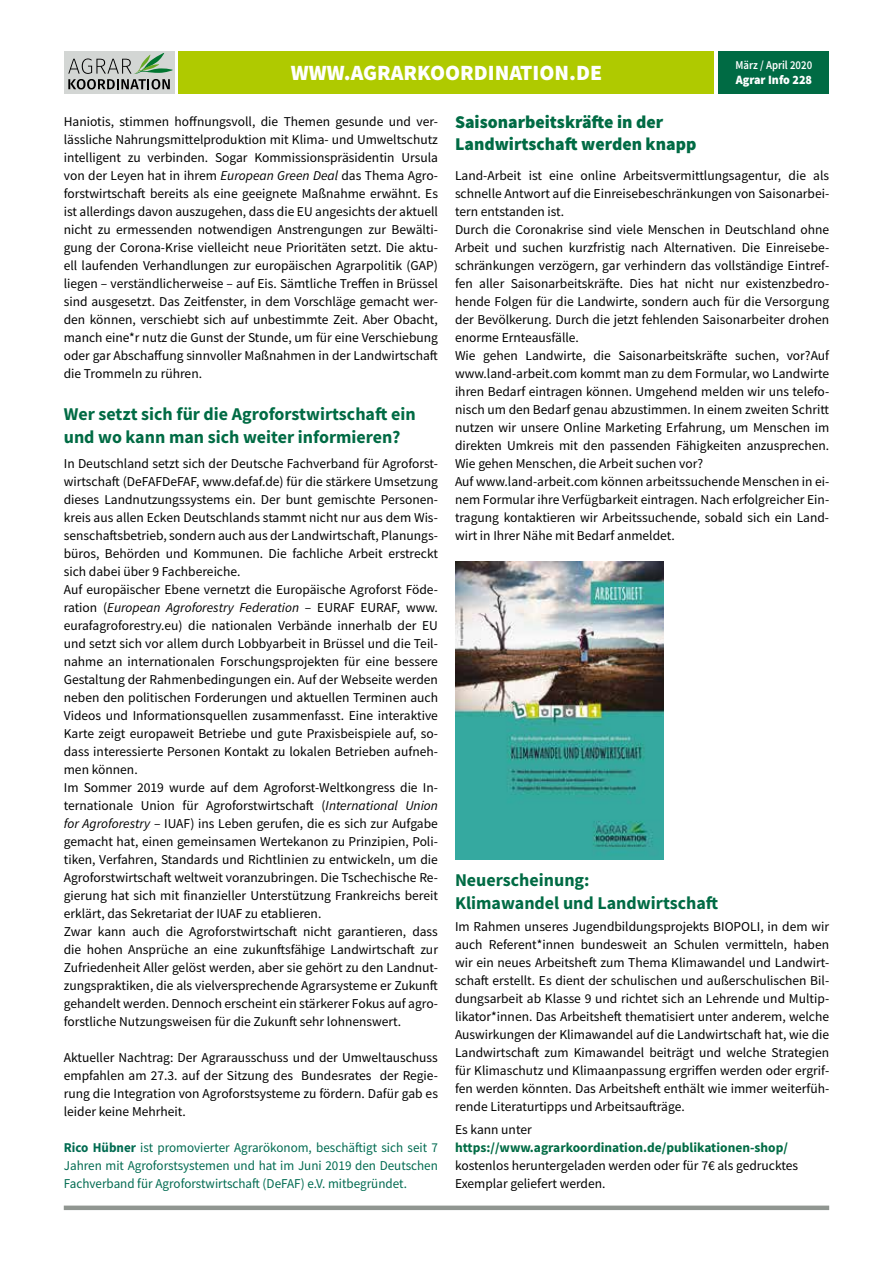
<style>
.page{position:relative;width:893px;height:1263px;background:#fff}
.page>*{position:absolute;margin:0;border:0;box-sizing:border-box;transform-origin:0 0}
.t1{font:900 21.75px "Source Sans Pro";color:#fff}
.t2{font:700 18px/22.5px "Source Sans Pro";color:#006b44}
.t3{font:900 18px/21.6px "Source Sans Pro";color:#006b44}
.t4{font:13.5px/18px "Source Sans Pro";color:#000;text-align:justify}
.t5{font:13.5px/18px "Source Sans Pro";color:#006b51;text-align:justify}
.t6{font:700 13.5px "Source Sans Pro";color:#006b44}
.t7{font:900 12.75px "Source Sans Pro";color:#fff;scale:.95 1}
.t8{font:600 12px "Source Sans Pro";color:#fff;scale:.9 1}
.s1{font-style:italic}
.s2{font-weight:700}
</style>
<div class="page">
<div style="left:64px;top:51px;width:110px;height:43px;background:#d3d6d4"></div>
<div style="left:179px;top:51px;width:535px;height:43px;background:#afca00"></div>
<svg style="left:68px;top:53px;width:105px;height:36px"></svg>
<div style="left:719px;top:51px;width:110px;height:43px;background:#006b44"></div>
<div style="left:64px;top:1205px;width:765px;height:5px;background:#909691"></div>
<img style="left:455px;top:561px;width:208px;height:298px">
<h1 class="t1" style="left:291px;top:58px;width:313px">WWW.AGRARKOORDINATION.DE</h1>
<p class="t8" style="left:736px;top:57px;width:87px">März / April 2020</p>
<p class="t7" style="left:736px;top:71px;width:82px">Agrar Info 228</p>
<p class="t4" style="left:64px;top:112px;width:376px">Haniotis, stimmen hoffnungsvoll, die Themen gesunde und ver&shy;lässliche Nahrungsmittelproduktion mit Klima- und Umweltschutz intelligent zu verbinden. Sogar Kommissionspräsidentin Ursula von der Leyen hat in ihrem <span class="s1">European Green Deal</span> das Thema Agro&shy;forstwirtschaft bereits als eine geeignete Maßnahme erwähnt. Es ist allerdings davon auszugehen, dass die EU angesichts der aktuell nicht zu ermessenden notwendigen Anstrengungen zur Bewälti&shy;gung der Corona-Krise vielleicht neue Prioritäten setzt. Die aktu&shy;ell laufenden Verhandlungen zur europäischen Agrarpolitik (GAP) liegen – verständlicherweise – auf Eis. Sämtliche Treffen in Brüssel sind ausgesetzt. Das Zeitfenster, in dem Vorschläge gemacht wer&shy;den können, verschiebt sich auf unbestimmte Zeit. Aber Obacht, manch eine*r nutz die Gunst der Stunde, um für eine Verschiebung oder gar Abschaffung sinnvoller Maßnahmen in der Landwirtschaft die Trommeln zu rühren.</p>
<h2 class="t2" style="left:64px;top:403px;width:353px">Wer setzt sich für die Agroforstwirtschaft ein und wo kann man sich weiter informieren?</h2>
<p class="t4" style="left:64px;top:454px;width:376px;text-align:left">In Deutschland setzt sich der Deutsche Fachverband für Agroforst&shy;wirtschaft (DeFAFDeFAF, www.defaf.de) für die stärkere Umsetzung dieses Landnutzungssystems ein. Der bunt gemischte Personen&shy;kreis aus allen Ecken Deutschlands stammt nicht nur aus dem Wis&shy;senschaftsbetrieb, sondern auch aus der Landwirtschaft, Planungs&shy;büros, Behörden und Kommunen. Die fachliche Arbeit erstreckt sich dabei über 9 Fachbereiche.<br>Auf europäischer Ebene vernetzt die Europäische Agroforst Föde&shy;ration (<span class="s1">European Agroforestry Federation</span> – EURAF EURAF, www. eurafagroforestry.eu) die nationalen Verbände innerhalb der EU und setzt sich vor allem durch Lobbyarbeit in Brüssel und die Teil&shy;nahme an internationalen Forschungsprojekten für eine bessere Gestaltung der Rahmenbedingungen ein. Auf der Webseite werden neben den politischen Forderungen und aktuellen Terminen auch Videos und Informationsquellen zusammenfasst. Eine interaktive Karte zeigt europaweit Betriebe und gute Praxisbeispiele auf, so&shy;dass interessierte Personen Kontakt zu lokalen Betrieben aufneh&shy;men können.<br>Im Sommer 2019 wurde auf dem Agroforst-Weltkongress die In&shy;ternationale Union für Agroforstwirtschaft (<span class="s1">International Union for Agroforestry</span> – IUAF) ins Leben gerufen, die es sich zur Aufgabe gemacht hat, einen gemeinsamen Wertekanon zu Prinzipien, Poli&shy;tiken, Verfahren, Standards und Richtlinien zu entwickeln, um die Agroforstwirtschaft weltweit voranzubringen. Die Tschechische Re&shy;gierung hat sich mit finanzieller Unterstützung Frankreichs bereit erklärt, das Sekretariat der IUAF zu etablieren.<br>Zwar kann auch die Agroforstwirtschaft nicht garantieren, dass die hohen Ansprüche an eine zukunftsfähige Landwirtschaft zur Zufriedenheit Aller gelöst werden, aber sie gehört zu den Landnut&shy;zungspraktiken, die als vielversprechende Agrarsysteme er Zukunft gehandelt werden. Dennoch erscheint ein stärkerer Fokus auf agro&shy;forstliche Nutzungsweisen für die Zukunft sehr lohnenswert.</p>
<p class="t4" style="left:64px;top:1048px;width:376px">Aktueller Nachtrag: Der Agrarausschuss und der Umweltauschuss empfahlen am 27.3. auf der Sitzung des Bundesrates der Regie&shy;rung die Integration von Agroforstsysteme zu fördern. Dafür gab es leider keine Mehrheit.</p>
<p class="t5" style="left:64px;top:1138px;width:376px"><span class="s2">Rico Hübner</span> ist promovierter Agrarökonom, beschäftigt sich seit 7<br>Jahren mit Agroforstsystemen und hat im Juni 2019 den Deutschen Fachverband für Agroforstwirtschaft (DeFAF) e.V. mitbegründet.</p>
<h2 class="t3" style="left:455px;top:111px;width:243px">Saisonarbeitskräfte in der<br>Landwirtschaft werden knapp</h2>
<p class="t4" style="left:455px;top:166px;width:376px;text-align:left">Land-Arbeit ist eine online Arbeitsvermittlungsagentur, die als schnelle Antwort auf die Einreisebeschränkungen von Saisonarbei&shy;tern entstanden ist.<br>Durch die Coronakrise sind viele Menschen in Deutschland ohne Arbeit und suchen kurzfristig nach Alternativen. Die Einreisebe&shy;schränkungen verzögern, gar verhindern das vollständige Eintref&shy;fen aller Saisonarbeitskräfte. Dies hat nicht nur existenzbedro&shy;hende Folgen für die Landwirte, sondern auch für die Versorgung der Bevölkerung. Durch die jetzt fehlenden Saisonarbeiter drohen enorme Ernteausfälle.<br>Wie gehen Landwirte, die Saisonarbeitskräfte suchen, vor?Auf www.land-arbeit.com kommt man zu dem Formular, wo Landwirte ihren Bedarf eintragen können. Umgehend melden wir uns telefo&shy;nisch um den Bedarf genau abzustimmen. In einem zweiten Schritt nutzen wir unsere Online Marketing Erfahrung, um Menschen im direkten Umkreis mit den passenden Fähigkeiten anzusprechen.<br>Wie gehen Menschen, die Arbeit suchen vor?<br>Auf www.land-arbeit.com können arbeitssuchende Menschen in ei&shy;nem Formular ihre Verfügbarkeit eintragen. Nach erfolgreicher Ein&shy;tragung kontaktieren wir Arbeitssuchende, sobald sich ein Land&shy;wirt in Ihrer Nähe mit Bedarf anmeldet.</p>
<h2 class="t2" style="left:455px;top:869px;width:265px">Neuerscheinung:<br>Klimawandel und Landwirtschaft</h2>
<p class="t4" style="left:455px;top:918px;width:376px">Im Rahmen unseres Jugendbildungsprojekts BIOPOLI, in dem wir auch Referent*innen bundesweit an Schulen vermitteln, haben wir ein neues Arbeitsheft zum Thema Klimawandel und Landwirt&shy;schaft erstellt. Es dient der schulischen und außerschulischen Bil&shy;dungsarbeit ab Klasse 9 und richtet sich an Lehrende und Multip&shy;likator*innen. Das Arbeitsheft thematisiert unter anderem, welche Auswirkungen der Klimawandel auf die Landwirtschaft hat, wie die Landwirtschaft zum Kimawandel beiträgt und welche Strategien für Klimaschutz und Klimaanpassung ergriffen werden oder ergrif&shy;fen werden könnten. Das Arbeitsheft enthält wie immer weiterfüh&shy;rende Literaturtipps und Arbeitsaufträge.</p>
<p class="t4" style="left:455px;top:1120px;width:78px">Es kann unter</p>
<p class="t6" style="left:455px;top:1138px;width:335px">https://www.agrarkoordination.de/publikationen-shop/</p>
<p class="t4" style="left:455px;top:1156px;width:345px">kostenlos heruntergeladen werden oder für 7€ als gedrucktes<br>Exemplar geliefert werden.</p>
</div>
